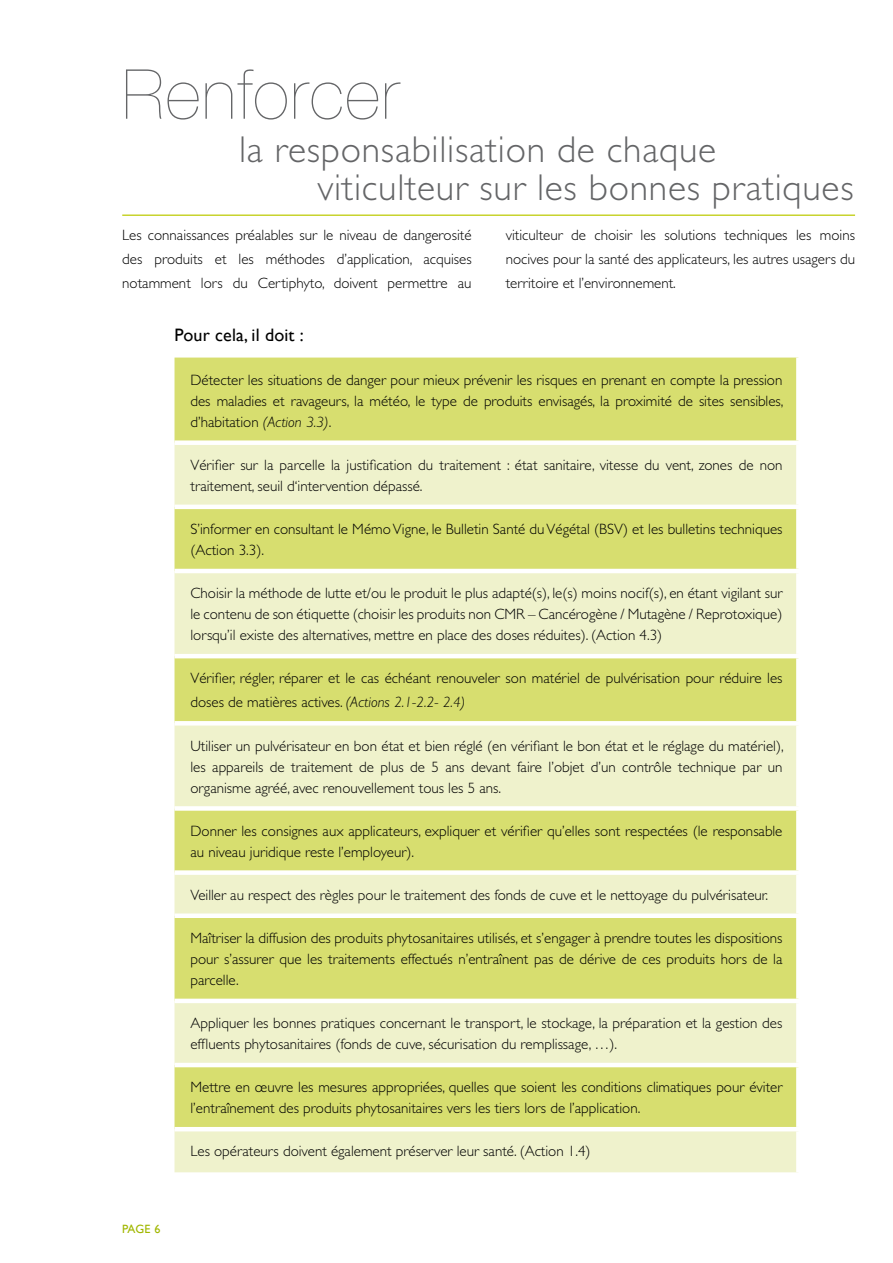
<style>
.page{position:relative;width:893px;height:1263px;background:#fff}
.page>*{position:absolute;margin:0;border:0;box-sizing:border-box;transform-origin:0 0}
.t1{font:200 69px "Helvetica Neue";letter-spacing:.02em;color:#646567}
.t2{font:300 37.5px/37.5px "Gill Sans";letter-spacing:.02em;color:#646567}
.t3{font:18px "Gill Sans";letter-spacing:.01em;color:#000}
.t4{font:300 15px/21px "Gill Sans";color:#000;text-align:justify}
.t5{font:12px "Gill Sans";color:#a1b700}
.s1{font-style:italic}
</style>
<div class="page">
<div style="left:175px;top:358px;width:621px;height:82px;background:#d7de6f"></div>
<svg style="left:175px;top:445px;width:621px;height:727px;background:#e3e8a0"></svg>
<hr style="left:175px;top:505px;width:626px;height:4px;background:#fff">
<hr style="left:175px;top:569px;width:626px;height:4px;background:#fff">
<hr style="left:175px;top:654px;width:626px;height:4px;background:#fff">
<hr style="left:175px;top:721px;width:626px;height:4px;background:#fff">
<div style="left:175px;top:806px;width:626px;height:5px;background:#fff"></div>
<div style="left:175px;top:870px;width:626px;height:5px;background:#fff"></div>
<div style="left:175px;top:913px;width:626px;height:5px;background:#fff"></div>
<hr style="left:175px;top:999px;width:626px;height:4px;background:#fff">
<hr style="left:175px;top:1063px;width:626px;height:4px;background:#fff">
<hr style="left:175px;top:1127px;width:626px;height:4px;background:#fff">
<hr style="left:122px;top:214px;width:733px;height:2px;background:#c8d32d">
<h1 class="t1" style="left:122px;top:54px;width:278px">Renforcer</h1>
<h2 class="t2" style="left:317px;top:131px;width:538px;text-indent:-78px">la responsabilisation de chaque viticulteur sur les bonnes pratiques</h2>
<p class="t4" style="left:122px;top:223px;width:351px;line-height:24px">Les connaissances préalables sur le niveau de dangerosité des produits et les méthodes d’application, acquises notamment lors du Certiphyto, doivent permettre au</p>
<p class="t4" style="left:506px;top:223px;width:351px;line-height:24px">viticulteur de choisir les solutions techniques les moins nocives pour la santé des applicateurs, les autres usagers du territoire et l’environnement.</p>
<p class="t3" style="left:175px;top:325px;width:131px">Pour cela, il doit :</p>
<p class="t5" style="left:122px;top:1222px;width:40px">PAGE 6</p>
<p class="t4" style="left:190px;top:369px;width:595px">Détecter les situations de danger pour mieux prévenir les risques en prenant en compte la pression des maladies et ravageurs, la météo, le type de produits envisagés, la proximité de sites sensibles, d’habitation <span class="s1">(Action 3.3)</span>.</p>
<p class="t4" style="left:190px;top:455px;width:594px">Vérifier sur la parcelle la justification du traitement : état sanitaire, vitesse du vent, zones de non traitement, seuil d‘intervention dépassé.</p>
<p class="t4" style="left:190px;top:519px;width:594px">S’informer en consultant le Mémo Vigne, le Bulletin Santé du Végétal (BSV) et les bulletins techniques (Action 3.3).</p>
<p class="t4" style="left:190px;top:583px;width:594px">Choisir la méthode de lutte et/ou le produit le plus adapté(s), le(s) moins nocif(s), en étant vigilant sur le contenu de son étiquette (choisir les produits non CMR – Cancérogène / Mutagène / Reprotoxique) lorsqu’il existe des alternatives, mettre en place des doses réduites). (Action 4.3)</p>
<p class="t4" style="left:190px;top:666px;width:593px;line-height:24px">Vérifier, régler, réparer et le cas échéant renouveler son matériel de pulvérisation pour réduire les doses de matières actives. <span class="s1">(Actions 2.1-2.2- 2.4)</span></p>
<p class="t4" style="left:190px;top:735px;width:595px">Utiliser un pulvérisateur en bon état et bien réglé (en vérifiant le bon état et le réglage du matériel), les appareils de traitement de plus de 5 ans devant faire l’objet d’un contrôle technique par un organisme agréé, avec renouvellement tous les 5 ans.</p>
<p class="t4" style="left:190px;top:820px;width:593px">Donner les consignes aux applicateurs, expliquer et vérifier qu’elles sont respectées (le responsable au niveau juridique reste l’employeur).</p>
<p class="t4" style="left:190px;top:884px;width:579px">Veiller au respect des règles pour le traitement des fonds de cuve et le nettoyage du pulvérisateur.</p>
<p class="t4" style="left:190px;top:927px;width:593px">Maîtriser la diffusion des produits phytosanitaires utilisés, et s’engager à prendre toutes les dispositions pour s’assurer que les traitements effectués n’entraînent pas de dérive de ces produits hors de la parcelle.</p>
<p class="t4" style="left:190px;top:1013px;width:593px">Appliquer les bonnes pratiques concernant le transport, le stockage, la préparation et la gestion des effluents phytosanitaires (fonds de cuve, sécurisation du remplissage, …).</p>
<p class="t4" style="left:190px;top:1077px;width:593px">Mettre en œuvre les mesures appropriées, quelles que soient les conditions climatiques pour éviter l’entraînement des produits phytosanitaires vers les tiers lors de l’application.</p>
<p class="t4" style="left:190px;top:1141px;width:402px">Les opérateurs doivent également préserver leur santé. (Action 1.4)</p>
</div>
